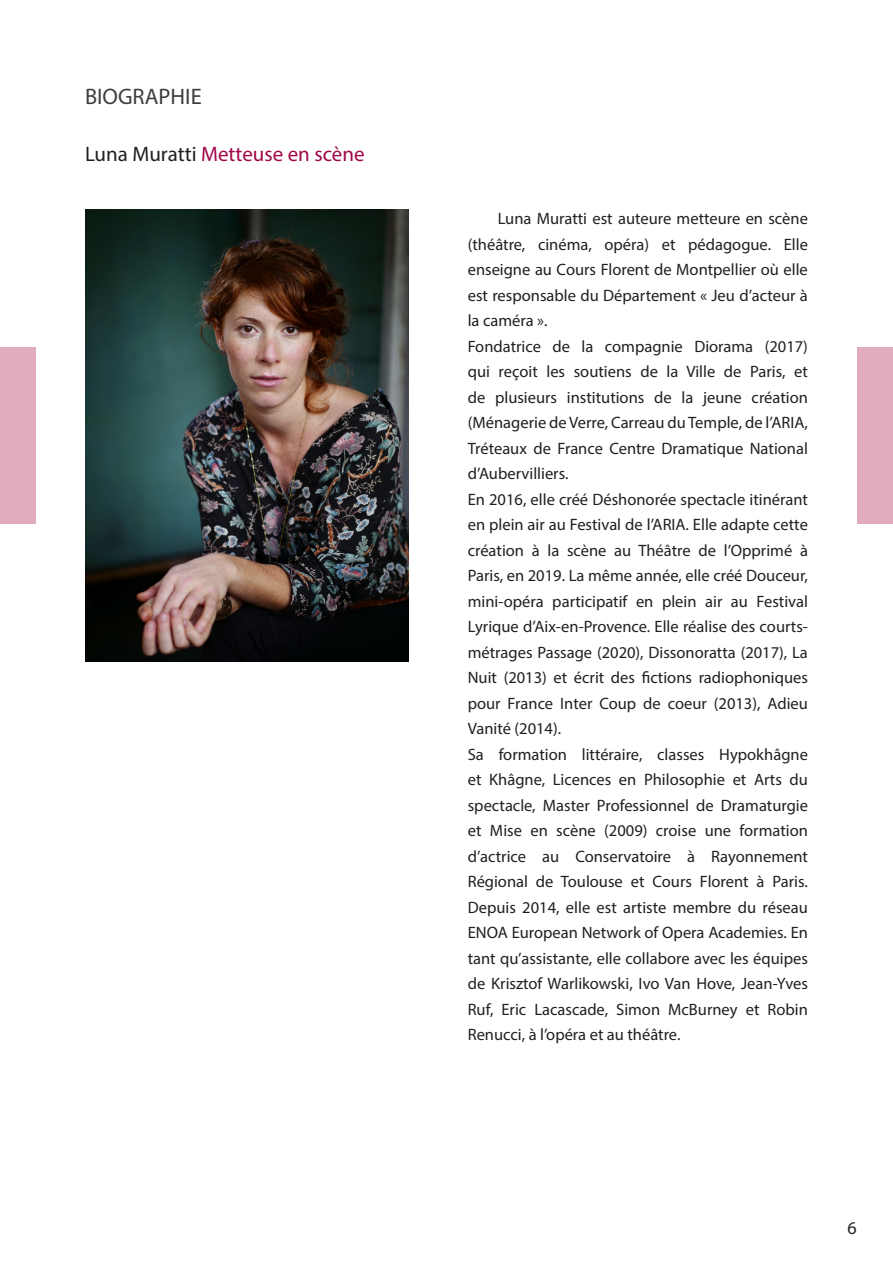
<style>
.page{position:relative;width:893px;height:1263px;background:#fff}
.page>*{position:absolute;margin:0;border:0;box-sizing:border-box;transform-origin:0 0}
.t1{font:22.5px "Myriad Pro";color:#3e3e3f}
.t2{font:21px "Myriad Pro";color:#a1074a}
.t3{font:18px "Myriad Pro";color:#231f20}
.t4{font:16.5px/25.5px "Myriad Pro";color:#231f20;text-align:justify}
.s1{color:#231f20}
</style>
<div class="page">
<div style="left:0;top:347px;width:36px;height:177px;background:#e1acbd"></div>
<img style="left:85px;top:209px;width:324px;height:452px">
<div style="left:857px;top:347px;width:36px;height:177px;background:#e1acbd"></div>
<p class="t1" style="left:85px;top:82px;width:118px">BIOGRAPHIE</p>
<p class="t2" style="left:85px;top:141px;width:281px"><span class="s1">Luna Muratti</span> Metteuse en scène</p>
<p class="t4" style="left:468px;top:205px;width:342px;text-indent:30px">Luna Muratti est auteure metteure en scène (théâtre, cinéma, opéra) et pédagogue. Elle enseigne au Cours Florent de Montpellier où elle est responsable du Département « Jeu d’acteur à la caméra ».</p>
<p class="t4" style="left:468px;top:333px;width:342px">Fondatrice de la compagnie Diorama (2017) qui reçoit les soutiens de la Ville de Paris, et de plusieurs institutions de la jeune création (Ménagerie de Verre, Carreau du Temple, de l’ARIA, Tréteaux de France Centre Dramatique National d’Aubervilliers.</p>
<p class="t4" style="left:468px;top:486px;width:342px">En 2016, elle créé Déshonorée spectacle itinérant en plein air au Festival de l’ARIA. Elle adapte cette création à la scène au Théâtre de l’Opprimé à Paris, en 2019. La même année, elle créé Douceur, mini-opéra participatif en plein air au Festival Lyrique d’Aix-en-Provence. Elle réalise des courts&shy;métrages Passage (2020), Dissonoratta (2017), La Nuit (2013) et écrit des fictions radiophoniques pour France Inter Coup de coeur (2013), Adieu Vanité (2014).</p>
<p class="t4" style="left:468px;top:741px;width:342px">Sa formation littéraire, classes Hypokhâgne et Khâgne, Licences en Philosophie et Arts du spectacle, Master Professionnel de Dramaturgie et Mise en scène (2009) croise une formation d’actrice au Conservatoire à Rayonnement Régional de Toulouse et Cours Florent à Paris.<br>Depuis 2014, elle est artiste membre du réseau ENOA European Network of Opera Academies. En tant qu’assistante, elle collabore avec les équipes de Krisztof Warlikowski, Ivo Van Hove, Jean-Yves Ruf, Eric Lacascade, Simon McBurney et Robin Renucci, à l’opéra et au théâtre.</p>
<p class="t3" style="left:847px;top:1217px;width:11px">6</p>
</div>
